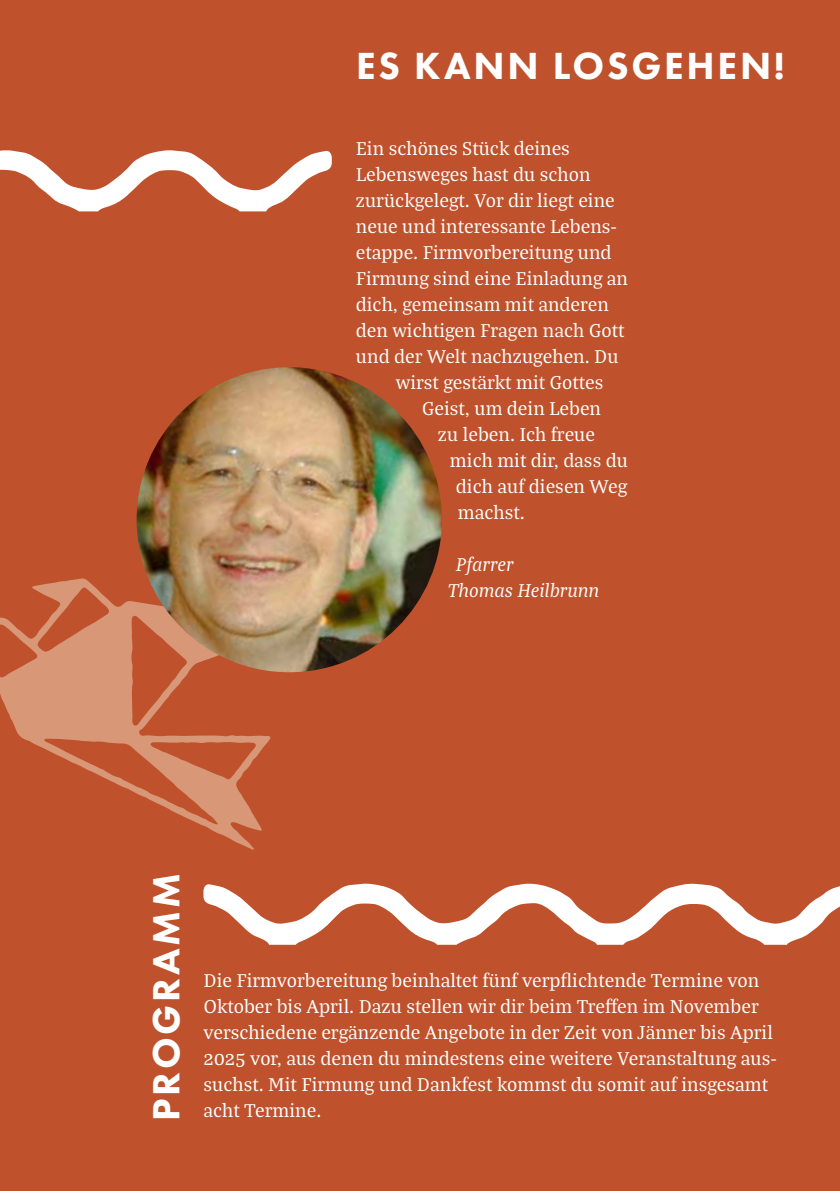
<style>
.page{position:relative;width:840px;height:1191px;background:#fff}
.page>*{position:absolute;margin:0;border:0;box-sizing:border-box;transform-origin:0 0}
.t1{font:800 39.2px "Futura PT";letter-spacing:.07em;color:#fff}
.t2{font:20px/26px "Bagatela";color:#fff}
.t3{font:italic 20px/26px "Bagatela";color:#fff}
</style>
<div class="page">
<div style="left:0;top:0;width:839px;height:1191px;background:#bf522c"></div>
<svg style="left:0;top:578px;width:287px;height:271px"></svg>
<svg style="left:0;top:150px;width:331px;height:61px"></svg>
<svg style="left:203px;top:883px;width:636px;height:61px"></svg>
<img style="left:136px;top:367px;width:305px;height:305px;border-radius:152px">
<h1 class="t1" style="left:356px;top:42px;width:430px">ES KANN LOSGEHEN!</h1>
<p class="t2" style="left:355px;top:135px;width:215px">Ein schönes Stück deines</p>
<p class="t2" style="left:355px;top:161px;width:236px">Lebensweges hast du schon</p>
<p class="t2" style="left:355px;top:187px;width:260px">zurückgelegt. Vor dir liegt eine</p>
<p class="t2" style="left:355px;top:213px;width:262px">neue und interessante Lebens-</p>
<p class="t2" style="left:355px;top:239px;width:257px">etappe. Firmvorbereitung und</p>
<p class="t2" style="left:355px;top:265px;width:273px">Firmung sind eine Einladung an</p>
<p class="t2" style="left:355px;top:291px;width:254px">dich, gemeinsam mit anderen</p>
<p class="t2" style="left:355px;top:317px;width:270px">den wichtigen Fragen nach Gott</p>
<p class="t2" style="left:355px;top:343px;width:264px">und der Welt nachzugehen. Du</p>
<p class="t2" style="left:395px;top:369px;width:209px">wirst gestärkt mit Gottes</p>
<p class="t2" style="left:421px;top:395px;width:180px">Geist, um dein Leben</p>
<p class="t2" style="left:437px;top:421px;width:159px">zu leben. Ich freue</p>
<p class="t2" style="left:449px;top:447px;width:179px">mich mit dir, dass du</p>
<p class="t2" style="left:455px;top:473px;width:173px">dich auf diesen Weg</p>
<p class="t2" style="left:457px;top:499px;width:68px">machst.</p>
<p class="t3" style="left:447px;top:550px;width:153px;text-indent:8px">Pfarrer<br>Thomas Heilbrunn</p>
<h1 class="t1" style="left:142px;top:1121px;width:249px;rotate:-90deg">PROGRAMM</h1>
<p class="t2" style="left:203px;top:967px;width:574px">Die Firmvorbereitung beinhaltet fünf verpflichtende Termine von Oktober bis April. Dazu stellen wir dir beim Treffen im November verschiedene ergänzende Angebote in der Zeit von Jänner bis April 2025 vor, aus denen du mindestens eine weitere Veranstaltung aus&shy;suchst. Mit Firmung und Dankfest kommst du somit auf insgesamt</p>
<p class="t2" style="left:203px;top:1097px;width:119px">acht Termine.</p>
</div>
